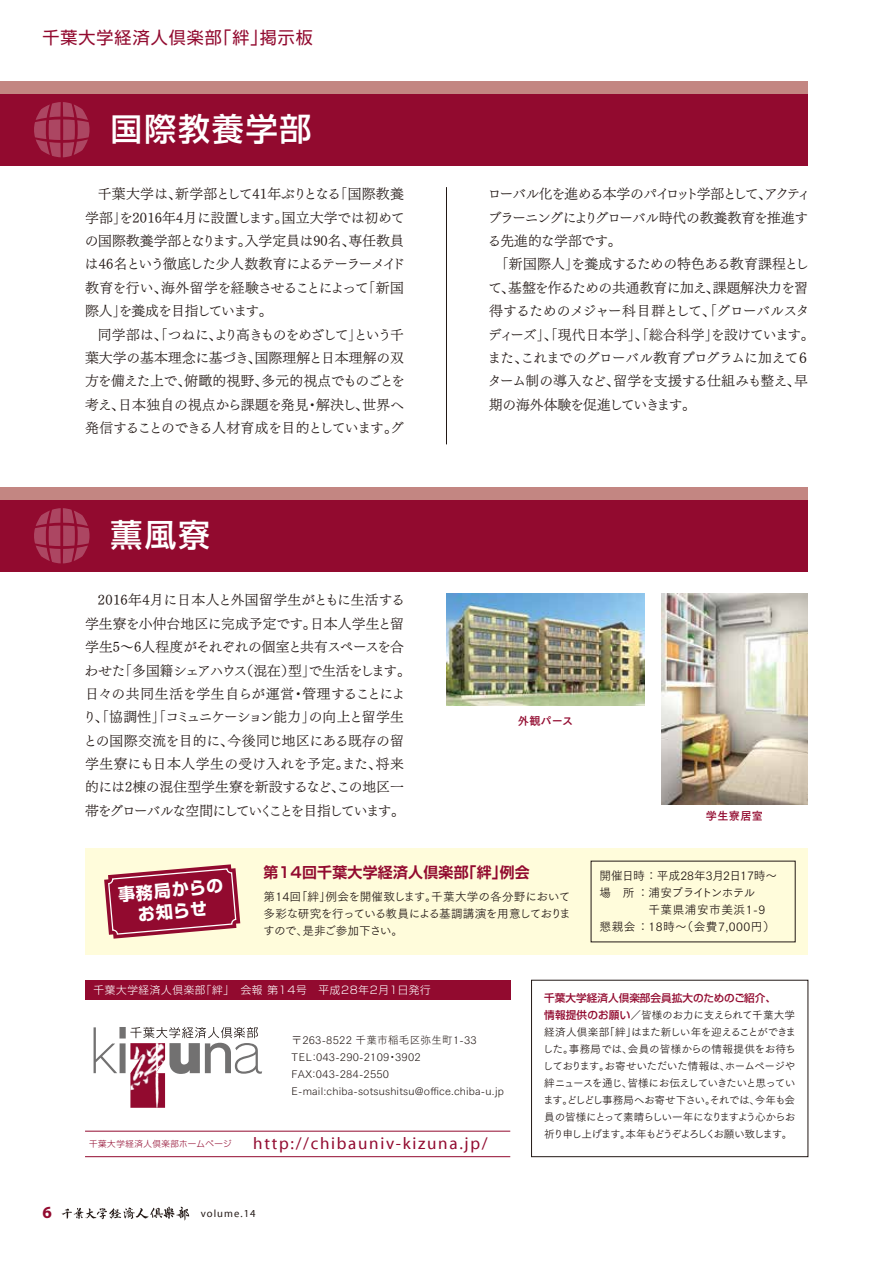
<style>
.page{position:relative;width:893px;height:1263px;background:#fff}
.page>*{position:absolute;margin:0;border:0;box-sizing:border-box;transform-origin:0 0}
.t1{font:500 31.95px "Shin Go Pro";letter-spacing:.06em;color:#fff}
.t2{font:16.95px "Myriad";letter-spacing:.1em;color:#920a2f}
.t3{font:16.95px "Shin Go Pro";letter-spacing:.06em;color:#920a2f}
.t4{font:700 16.95px/21.3px "Shin Go Pro";color:#fff;text-align:center}
.t5{font:700 16.95px "Myriad Pro";color:#920a2f}
.t6{font:700 14.85px "Shin Go Pro De";letter-spacing:.02em;color:#920a2f}
.t7{font:13.8px/23.4px "Tsuku Min Pro LB";letter-spacing:-.04em;color:#221815;text-align:justify}
.t8{font:13.8px/23.4px "Tsuku Min Pro LB";letter-spacing:-.015em;color:#221815}
.t9{font:13.8px "Tsuku Min Pro LB";letter-spacing:-.11em;color:#221815}
.t10{font:13.8px "Tsuku Min Pro LB";letter-spacing:-.06em;color:#221815}
.t11{font:13.8px "Tsuku Min Pro LB";letter-spacing:-.07em;color:#221815}
.t12{font:11.7px/17px "Tsuku Go Pro R";letter-spacing:-.03em;color:#221815;text-align:justify}
.t13{font:11.7px "Tsuku Go Pro R";letter-spacing:.04em;color:#221815}
.t14{font:11.7px "Tsuku Go Pro R";color:#221815}
.t15{font:11.7px "Tsuku Go Pro R";letter-spacing:-.06em;color:#221815}
.t16{font:11.1px "Tsuku Go Pro B";letter-spacing:.03em;color:#920a2f}
.t17{font:10.65px/17px "Tsuku Go Pro R";letter-spacing:-.13em;color:#221815;text-align:justify}
.t18{font:10.65px/17px "Tsuku Go Pro L";letter-spacing:.02em;color:#221815}
.t19{font:300 10.65px "Shin Go Pro";letter-spacing:.06em;color:#fff}
.t20{font:500 10.65px "Shin Go Pro";color:#920a2f}
.t21{font:10.65px "Myriad";letter-spacing:.1em;color:#221815}
.t22{font:300 8.55px "Shin Go Pro";letter-spacing:.06em;color:#920a2f}
.s1{font-family:"Shin Go Pro";font-weight:500;color:#920a2f}
</style>
<div class="page">
<svg style="left:62px;top:1206px;width:127px;height:14px"></svg>
<hr style="left:446px;top:187px;width:1px;height:257px;background:#221815">
<svg style="left:94px;top:1027px;width:168px;height:81px"></svg>
<img style="left:130px;top:1043px;width:35px;height:65px">
<div style="left:85px;top:980px;width:425px;height:19px;background:#920a2f"></div>
<div style="left:531px;top:980px;width:277px;height:177px;border:1px solid #221815"></div>
<hr style="left:85px;top:1156px;width:425px;height:1px;background:#920a2f">
<hr style="left:85px;top:1131px;width:425px;height:1px;background:#920a2f">
<div style="left:0;top:94px;width:808px;height:72px;background:#920a2f"></div>
<div style="left:0;top:81px;width:808px;height:13px;background:#c38682"></div>
<svg style="left:34px;top:102px;width:56px;height:55px"></svg>
<div style="left:85px;top:848px;width:723px;height:107px;background:#fffcdb"></div>
<svg style="left:104px;top:864px;width:136px;height:75px"></svg>
<div style="left:0;top:500px;width:808px;height:72px;background:#920a2f"></div>
<div style="left:0;top:487px;width:808px;height:13px;background:#c38682"></div>
<svg style="left:34px;top:508px;width:56px;height:55px"></svg>
<img style="left:446px;top:593px;width:198px;height:112px">
<img style="left:661px;top:593px;width:147px;height:212px">
<p class="t3" style="left:43px;top:23px;width:272px">千葉大学経済人倶楽部「絆」掲示板</p>
<h1 class="t1" style="left:111px;top:103px;width:202px">国際教養学部</h1>
<p class="t7" style="left:85px;top:181px;width:322px;text-indent:13px">千葉大学は、新学部として41年ぶりとなる「国際教養学部」を2016年4月に設置します。国立大学では初めての国際教養学部となります。入学定員は90名、専任教員は46名という徹底した少人数教育によるテーラーメイド教育を行い、海外留学を経験させることによって「新国際人」を養成を目指しています。</p>
<p class="t7" style="left:85px;top:321px;width:321px;text-indent:13px">同学部は、「つねに、より高きものをめざして」という千葉大学の基本理念に基づき、国際理解と日本理解の双方を備えた上で、俯瞰的視野、多元的視点でものごとを考え、日本独自の視点から課題を発見・解決し、世界へ発信することのできる人材育成を目的としています。グ</p>
<h1 class="t1" style="left:111px;top:509px;width:101px">薫風寮</h1>
<p class="t8" style="left:83px;top:587px;width:330px;text-indent:15px">2016年4月に日本人と外国留学生がともに生活する学生寮を小仲台地区に完成予定です。日本人学生と留学生5～6人程度がそれぞれの個室と共有スペースを合わせた「多国籍シェアハウス（混在）型」で生活をします。日々の共同生活を学生自らが運営・管理することにより、「協調性」「コミュニケーション能力」の向上と留学生との国際交流を目的に、今後同じ地区にある既存の留学生寮にも日本人学生の受け入れを予定。また、将来的には2棟の混住型学生寮を新設するなど、この地区一帯をグローバルな空間にしていくことを目指しています。</p>
<p class="t9" style="left:488px;top:182px;width:325px">ローバル化を進める本学のパイロット学部として、アクティ</p>
<p class="t10" style="left:488px;top:205px;width:322px">ブラーニングによりグローバル時代の教養教育を推進す</p>
<p class="t7" style="left:487px;top:227px;width:136px">る先進的な学部です。</p>
<p class="t8" style="left:495px;top:251px;width:316px">「新国際人」を養成するための特色ある教育課程とし</p>
<p class="t7" style="left:488px;top:274px;width:321px">て、基盤を作るための共通教育に加え、課題解決力を習</p>
<p class="t7" style="left:489px;top:297px;width:322px">得するためのメジャー科目群として、「グローバルスタ</p>
<p class="t7" style="left:488px;top:321px;width:328px">ディーズ」、「現代日本学」、「総合科学」を設けています。</p>
<p class="t7" style="left:487px;top:344px;width:324px">また、これまでのグローバル教育プログラムに加えて６</p>
<p class="t7" style="left:488px;top:368px;width:322px">ターム制の導入など、留学を支援する仕組みも整え、早</p>
<p class="t11" style="left:489px;top:392px;width:209px">期の海外体験を促進していきます。</p>
<p class="t16" style="left:518px;top:711px;width:57px">外観パース</p>
<p class="t16" style="left:706px;top:806px;width:59px">学生寮居室</p>
<p class="t4" style="left:117px;top:882px;width:107px;rotate:-5deg">事務局からのお知らせ</p>
<p class="t6" style="left:264px;top:861px;width:268px">第14回千葉大学経済人倶楽部「絆」例会</p>
<p class="t12" style="left:263px;top:887px;width:309px">第14回「絆」例会を開催致します。千葉大学の各分野において多彩な研究を行っている教員による基調講演を用意しておりますので、是非ご参加下さい。</p>
<p class="t14" style="left:600px;top:866px;width:179px">開催日時 ： 平成28年3月2日17時～</p>
<p class="t15" style="left:600px;top:883px;width:157px">場　所 ： 浦安ブライトンホテル</p>
<p class="t13" style="left:648px;top:900px;width:118px">千葉県浦安市美浜1-9</p>
<p class="t13" style="left:600px;top:917px;width:177px">懇親会 ： 18時～（会費7,000円）</p>
<p class="t19" style="left:94px;top:981px;width:339px">千葉大学経済人倶楽部「絆」　会報 第14号　平成28年2月1日発行</p>
<p class="t18" style="left:292px;top:1030px;width:214px">〒263-8522 千葉市稲毛区弥生町1-33<br>TEL:043-290-2109・3902<br>FAX:043-284-2550<br>E-mail:chiba-sotsushitsu@office.chiba-u.jp</p>
<p class="t22" style="left:89px;top:1136px;width:144px">千葉大学経済人倶楽部ホームページ</p>
<p class="t2" style="left:253px;top:1134px;width:236px">http://chibauniv-kizuna.jp/</p>
<p class="t5" style="left:43px;top:1201px;width:11px">6</p>
<p class="t21" style="left:201px;top:1208px;width:57px">volume.14</p>
<p class="t20" style="left:544px;top:989px;width:233px">千葉大学経済人倶楽部会員拡大のためのご紹介、</p>
<p class="t17" style="left:543px;top:1006px;width:255px"><span class="s1">情報提供のお願い</span>／皆様のお力に支えられて千葉大学経済人倶楽部「絆」はまた新しい年を迎えることができました。事務局では、会員の皆様からの情報提供をお待ちしております。お寄せいただいた情報は、ホームページや絆ニュースを通じ、皆様にお伝えしていきたいと思っています。どしどし事務局へお寄せ下さい。それでは、今年も会員の皆様にとって素晴らしい一年になりますよう心からお祈り申し上げます。本年もどうぞよろしくお願い致します。</p>
</div>
